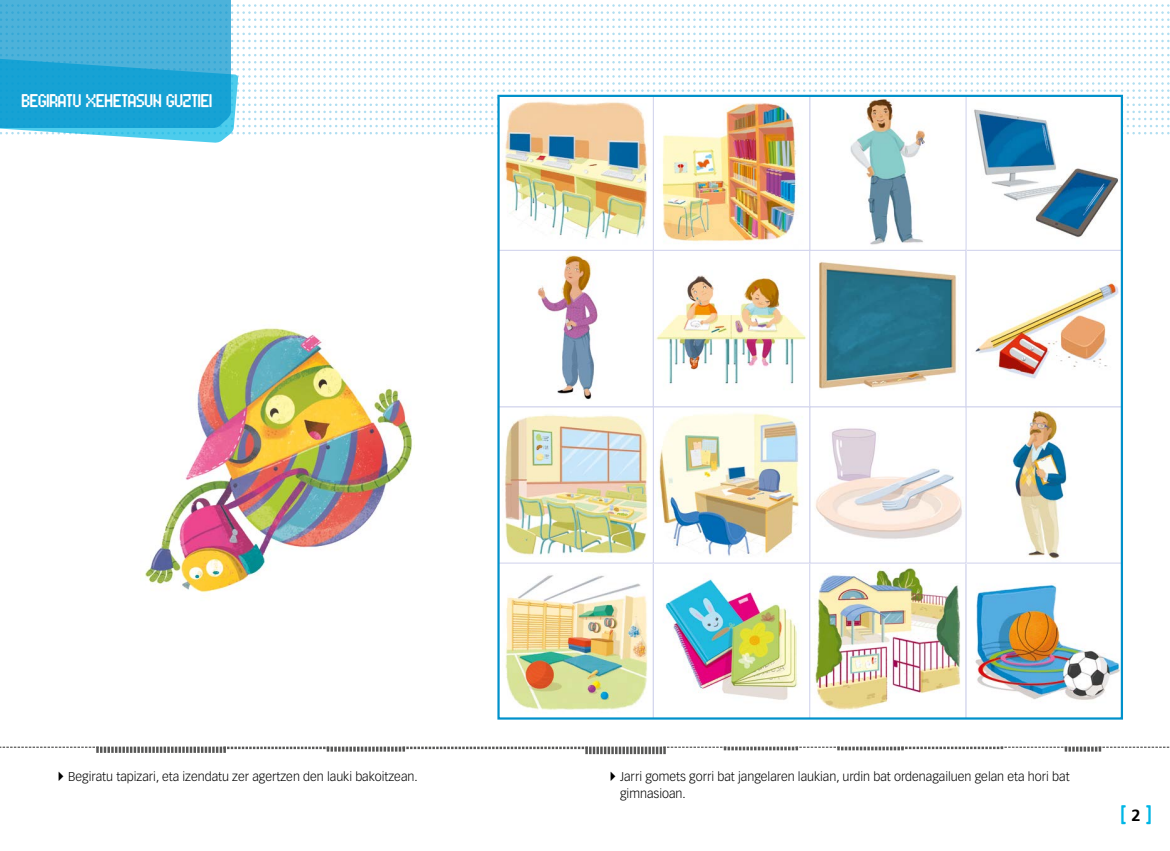
<style>
.page{position:relative;width:1170px;height:851px;background:#fff}
.page>*{position:absolute;margin:0;border:0;box-sizing:border-box;transform-origin:0 0}
.t1{font:21.38px "Blrrpix Strict";color:#00b6e5}
.t2{font:18.75px "Blrrpix Strict";letter-spacing:-.04em;color:#fff}
.t3{font:700 16.25px "Frutiger";color:#000}
.t4{font:300 12.5px/16.2px "Vectora LH";color:#000}
</style>
<div class="page">
<img style="left:0;top:0;width:1169px;height:718px">
<svg style="left:0;top:746px;width:1169px;height:8px"></svg>
<h2 class="t2" style="left:21px;top:89px;width:193px">BEGIRATU XEHETASUN GUZTIEI</h2>
<p class="t4" style="left:53px;top:769px;width:366px">✔Begiratu tapizari, eta izendatu zer agertzen den lauki bakoitzean.</p>
<p class="t4" style="left:620px;top:769px;width:451px;text-indent:-15px">✔Jarri gomets gorri bat jangelaren laukian, urdin bat ordenagailuen gelan eta hori bat gimnasioan.</p>
<h1 class="t1" style="left:1120px;top:801px;width:33px">[ ]</h1>
<h3 class="t3" style="left:1131px;top:805px;width:11px">2</h3>
</div>
